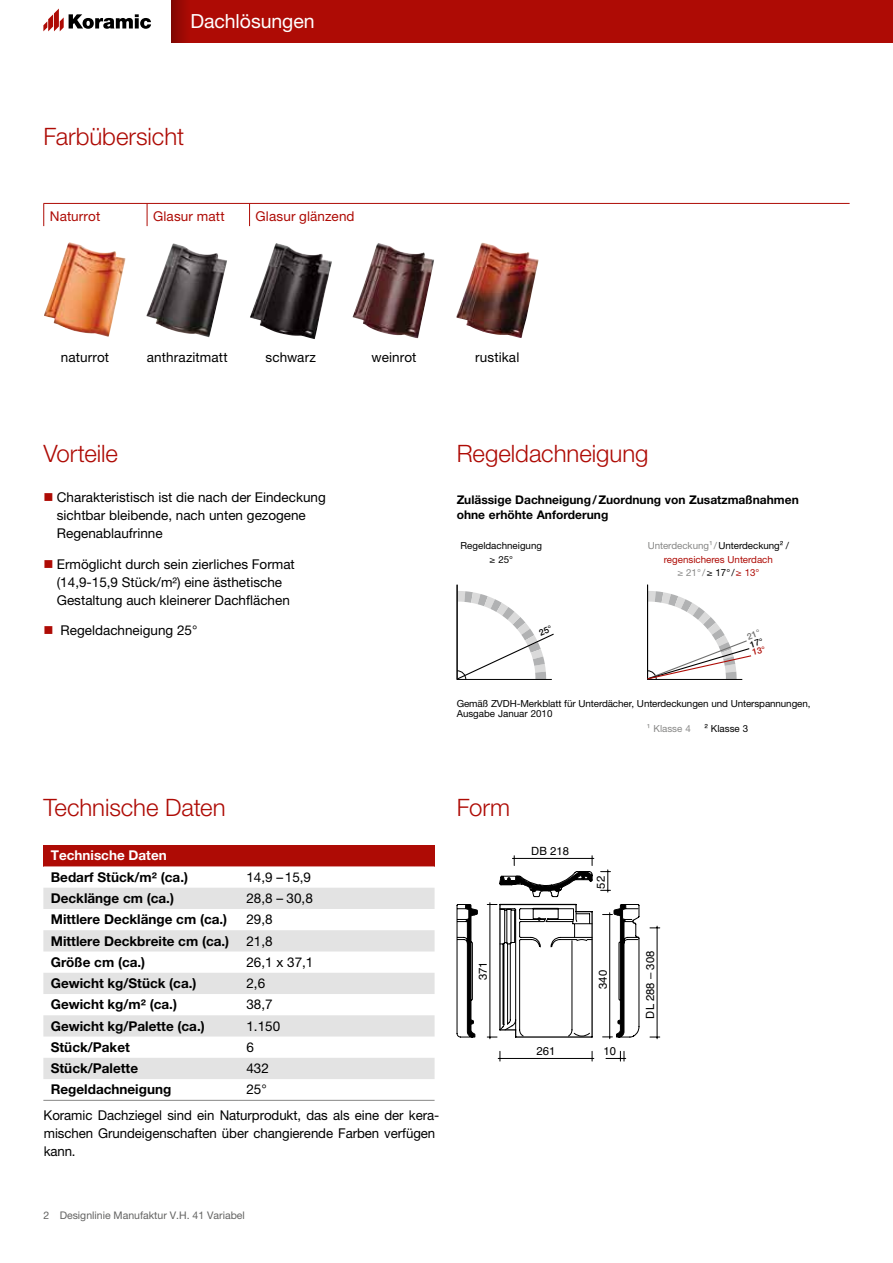
<style>
.page{position:relative;width:893px;height:1263px;background:#fff}
.page>*{position:absolute;margin:0;border:0;box-sizing:border-box;transform-origin:0 0}
.t1{font:300 24px "Helvetica Neue LT Pro";letter-spacing:-.005em;color:#ae0b05}
.t2{font:19.5px "Helvetica Neue LTW1 G";letter-spacing:-.005em;color:#fff}
.t3{font:13.5px/18px "Helvetica Neue LT Pro";color:#000}
.t4{font:700 13.5px "Helvetica Neue LT Pro";color:#000}
.t5{font:13.5px "Helvetica Neue LT Pro";letter-spacing:.01em;color:#ae0b05}
.t6{font:700 13.5px "Helvetica Neue LT Pro";color:#fff}
.t7{font:700 12px/15px "Helvetica Neue LTW1 G";color:#000}
.t8{font:11.4px "Helvetica";color:#000}
.t9{font:10.5px "Helvetica Neue LT Pro";color:#636362}
.t10{font:9.75px/10.5px "Helvetica Neue LTW1 G";letter-spacing:-.01em;color:#000}
.t11{font:9.75px/13.5px "Helvetica Neue LTW1 G";color:#ae0b05;text-align:center}
.t12{font:9.75px "Helvetica Neue LTW1 G";color:#878786}
.s1{color:#ae0b05}
.s2{color:#878786}
.s3{color:#000}
</style>
<div class="page">
<div style="left:43px;top:845px;width:392px;height:21px;background:#ae0b05"></div>
<svg style="left:43px;top:866px;width:392px;height:234px"></svg>
<svg style="left:43px;top:888px;width:392px;height:191px;fill:#e3e3e3"></svg>
<hr style="left:43px;top:1100px;width:196px;height:1px;background:#878786">
<hr style="left:239px;top:1100px;width:196px;height:1px;background:#878786">
<hr style="left:457px;top:585px;width:1px;height:94px;background:#000">
<hr style="left:647px;top:585px;width:1px;height:94px;background:#000">
<hr style="left:43px;top:203px;width:807px;height:1px;background:#ae0b05">
<svg style="left:43px;top:204px;width:1px;height:22px"></svg>
<svg style="left:147px;top:204px;width:1px;height:22px"></svg>
<svg style="left:249px;top:204px;width:1px;height:22px"></svg>
<svg style="left:457px;top:904px;width:21px;height:133px"></svg>
<svg style="left:498px;top:1051px;width:3px;height:10px"></svg>
<hr style="left:500px;top:1058px;width:92px;height:1px;background:#000">
<svg style="left:606px;top:1051px;width:20px;height:10px"></svg>
<svg style="left:601px;top:870px;width:9px;height:22px"></svg>
<svg style="left:650px;top:926px;width:10px;height:2px"></svg>
<svg style="left:650px;top:1036px;width:10px;height:3px"></svg>
<hr style="left:657px;top:928px;width:1px;height:109px;background:#000">
<svg style="left:487px;top:855px;width:107px;height:184px"></svg>
<svg style="left:603px;top:904px;width:36px;height:135px"></svg>
<hr style="left:609px;top:914px;width:1px;height:123px;background:#000">
<img style="left:44px;top:242px;width:82px;height:95px">
<img style="left:146px;top:243px;width:81px;height:94px">
<img style="left:352px;top:243px;width:82px;height:95px">
<img style="left:456px;top:243px;width:83px;height:95px">
<img style="left:250px;top:243px;width:82px;height:96px">
<div style="left:171px;top:0;width:722px;height:43px;background:#ae0b05"></div>
<svg style="left:43px;top:9px;width:108px;height:22px"></svg>
<svg style="left:171px;top:0;width:15px;height:43px"></svg>
<svg style="left:457px;top:591px;width:97px;height:89px"></svg>
<svg style="left:647px;top:591px;width:105px;height:89px"></svg>
<h2 class="t2" style="left:190px;top:9px;width:126px">Dachlösungen</h2>
<h1 class="t1" style="left:43px;top:121px;width:142px">Farbübersicht</h1>
<p class="t5" style="left:50px;top:208px;width:52px">Naturrot</p>
<p class="t5" style="left:153px;top:208px;width:73px">Glasur matt</p>
<p class="t5" style="left:256px;top:208px;width:101px">Glasur glänzend</p>
<p class="t3" style="left:61px;top:348px;width:50px">naturrot</p>
<p class="t3" style="left:147px;top:348px;width:83px">anthrazitmatt</p>
<p class="t3" style="left:265px;top:348px;width:52px">schwarz</p>
<p class="t3" style="left:372px;top:348px;width:46px">weinrot</p>
<p class="t3" style="left:475px;top:348px;width:46px">rustikal</p>
<h1 class="t1" style="left:43px;top:438px;width:76px">Vorteile</h1>
<p class="t3" style="left:57px;top:488px;width:271px;text-indent:-13px"><span class="s1">■</span> Charakteristisch ist die nach der Eindeckung sichtbar bleibende, nach unten gezogene<br>Regenablaufrinne</p>
<p class="t3" style="left:57px;top:555px;width:240px;text-indent:-13px"><span class="s1">■</span> Ermöglicht durch sein zierliches Format (14,9-15,9 Stück/m²) eine ästhetische<br>Gestaltung auch kleinerer Dachflächen</p>
<p class="t3" style="left:43px;top:621px;width:156px"><span class="s1">■</span> Regeldachneigung 25°</p>
<h1 class="t1" style="left:457px;top:438px;width:193px">Regeldachneigung</h1>
<p class="t7" style="left:457px;top:492px;width:344px">Zulässige Dachneigung / Zuordnung von Zusatzmaßnahmen ohne erhöhte Anforderung</p>
<p class="t10" style="left:461px;top:539px;width:83px;line-height:13.5px;text-align:center">Regeldachneigung ≥ 25°</p>
<p class="t11" style="left:648px;top:539px;width:143px"><span class="s2">Unterdeckung¹ /</span> <span class="s3">Unterdeckung² / </span>regensicheres Unterdach<br><span class="s2">≥ 21° /</span> <span class="s3">≥ 17° /</span>≥ 13°</p>
<p class="t10" style="left:457px;top:698px;width:355px">Gemäß ZVDH-Merkblatt für Unterdächer, Unterdeckungen und Unterspannungen,<br>Ausgabe Januar 2010</p>
<p class="t12" style="left:647px;top:722px;width:45px">¹ Klasse 4</p>
<p class="t10" style="left:704px;top:723px;width:45px">² Klasse 3</p>
<h1 class="t1" style="left:43px;top:792px;width:184px">Technische Daten</h1>
<p class="t6" style="left:51px;top:847px;width:118px">Technische Daten</p>
<p class="t4" style="left:51px;top:869px;width:139px">Bedarf Stück/m² (ca.)</p>
<p class="t3" style="left:246px;top:868px;width:66px">14,9 –15,9</p>
<p class="t4" style="left:51px;top:890px;width:125px">Decklänge cm (ca.)</p>
<p class="t3" style="left:246px;top:889px;width:68px">28,8 – 30,8</p>
<p class="t4" style="left:51px;top:911px;width:178px">Mittlere Decklänge cm (ca.)</p>
<p class="t3" style="left:246px;top:910px;width:28px">29,8</p>
<p class="t4" style="left:51px;top:932px;width:180px">Mittlere Deckbreite cm (ca.)</p>
<p class="t3" style="left:246px;top:932px;width:28px">21,8</p>
<p class="t4" style="left:51px;top:954px;width:96px">Größe cm (ca.)</p>
<p class="t3" style="left:246px;top:953px;width:69px">26,1 x 37,1</p>
<p class="t4" style="left:51px;top:975px;width:147px">Gewicht kg/Stück (ca.)</p>
<p class="t3" style="left:246px;top:974px;width:20px">2,6</p>
<p class="t4" style="left:51px;top:996px;width:128px">Gewicht kg/m² (ca.)</p>
<p class="t3" style="left:246px;top:995px;width:28px">38,7</p>
<p class="t4" style="left:51px;top:1017px;width:155px">Gewicht kg/Palette (ca.)</p>
<p class="t3" style="left:246px;top:1017px;width:35px">1.150</p>
<p class="t4" style="left:51px;top:1039px;width:81px">Stück/Paket</p>
<p class="t3" style="left:246px;top:1038px;width:9px">6</p>
<p class="t4" style="left:51px;top:1060px;width:89px">Stück/Palette</p>
<p class="t3" style="left:246px;top:1059px;width:24px">432</p>
<p class="t4" style="left:51px;top:1081px;width:122px">Regeldachneigung</p>
<p class="t3" style="left:44px;top:1076px;width:397px;line-height:26.1px;text-indent:203px">25°<br>Koramic Dachziegel sind ein Naturprodukt, das als eine der kera-</p>
<p class="t3" style="left:44px;top:1124px;width:393px">mischen Grundeigenschaften über changierende Farben verfügen kann.</p>
<h1 class="t1" style="left:457px;top:792px;width:55px">Form</h1>
<p class="t8" style="left:474px;top:980px;width:20px;rotate:-90deg">371</p>
<p class="t9" style="left:43px;top:1209px;width:203px">2 Designlinie Manufaktur V.H. 41 Variabel</p>
<p class="t8" style="left:531px;top:842px;width:39px">DB 218</p>
<p class="t8" style="left:537px;top:1043px;width:20px">261</p>
<p class="t8" style="left:592px;top:888px;width:14px;rotate:-90deg">52</p>
<p class="t8" style="left:594px;top:989px;width:20px;rotate:-90deg">340</p>
<p class="t8" style="left:603px;top:1043px;width:14px">10</p>
<p class="t8" style="left:641px;top:1018px;width:69px;rotate:-90deg">DL 288 – 308</p>
</div>
